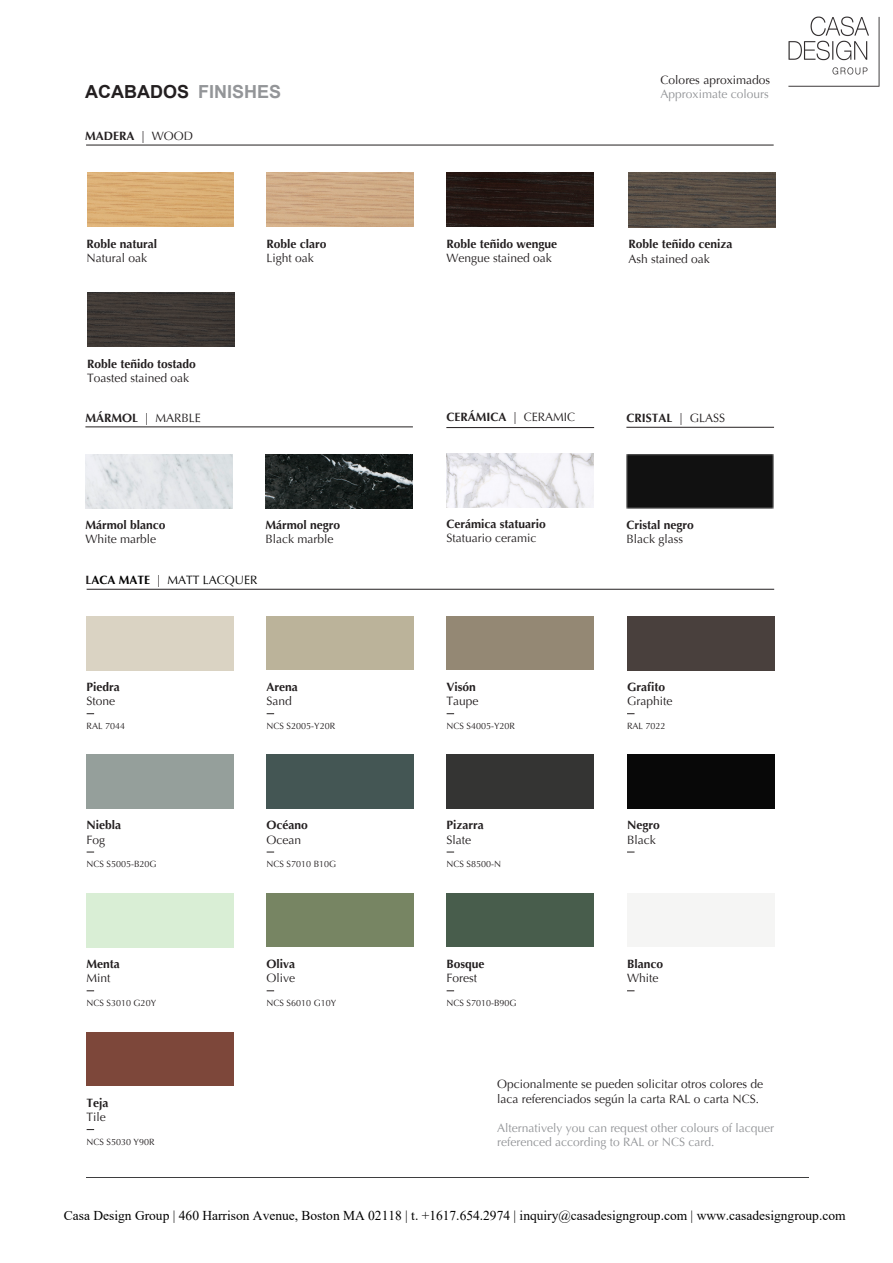
<style>
.page{position:relative;width:893px;height:1263px;background:#fff}
.page>*{position:absolute;margin:0;border:0;box-sizing:border-box;transform-origin:0 0}
.t1{font:700 18px "Arial";color:#231f20}
.t2{font:13.5px "Times New Roman";color:#000}
.t3{font:700 12px/14.4px "Optima";color:#231f20}
.t4{font:12px/14.4px "Optima";color:#231f20}
.t5{font:12px/14.4px "Optima";color:#939598}
.t6{font:12px "Optima";color:#000}
.t7{font:9px "Optima";color:#231f20}
.s1{color:#939598}
.s2{font-weight:400}
.s3{font-weight:700}
.s4{font-weight:700;color:#231f20}
.s5{color:#231f20}
</style>
<div class="page">
<hr style="left:86px;top:1177px;width:722px;height:1px;background:#3e3e3f">
<hr style="left:86px;top:145px;width:688px;height:1px;background:#231f20">
<img style="left:87px;top:173px;width:146px;height:54px">
<img style="left:446px;top:172px;width:148px;height:55px">
<img style="left:628px;top:173px;width:147px;height:55px">
<img style="left:87px;top:292px;width:147px;height:55px">
<div style="left:86px;top:1032px;width:148px;height:54px;background:#7d473a"></div>
<div style="left:267px;top:893px;width:147px;height:54px;background:#778563"></div>
<div style="left:447px;top:893px;width:147px;height:54px;background:#485d4c"></div>
<div style="left:267px;top:617px;width:147px;height:53px;background:#bbb39a"></div>
<div style="left:447px;top:617px;width:147px;height:53px;background:#948874"></div>
<hr style="left:87px;top:589px;width:687px;height:1px;background:#231f20">
<div style="left:627px;top:617px;width:147px;height:53px;background:#49403d"></div>
<div style="left:267px;top:755px;width:147px;height:54px;background:#445654"></div>
<div style="left:447px;top:755px;width:147px;height:53px;background:#343433"></div>
<div style="left:627px;top:755px;width:147px;height:54px;background:#080808"></div>
<div style="left:627px;top:893px;width:147px;height:53px;background:#f5f5f4"></div>
<hr style="left:85px;top:427px;width:328px;height:1px;background:#231f20">
<img style="left:85px;top:455px;width:148px;height:53px">
<img style="left:266px;top:455px;width:146px;height:53px">
<hr style="left:626px;top:427px;width:148px;height:1px;background:#231f20">
<div style="left:626px;top:455px;width:147px;height:53px;background:#111"></div>
<hr style="left:446px;top:427px;width:148px;height:1px;background:#231f20">
<img style="left:446px;top:453px;width:147px;height:54px">
<img style="left:788px;top:16px;width:92px;height:71px">
<p class="t4" style="left:661px;top:73px;width:111px">Colores aproximados</p>
<p class="t1" style="left:85px;top:79px;width:198px">ACABADOS <span class="s1">FINISHES</span></p>
<p class="t5" style="left:661px;top:87px;width:110px">Approximate colours</p>
<p class="t3" style="left:85px;top:129px;width:110px">MADERA <span class="s2">| WOOD</span></p>
<p class="t3" style="left:86px;top:237px;width:72px">Roble natural<br><span class="s2">Natural oak</span></p>
<p class="t3" style="left:87px;top:356px;width:110px">Roble teñido tostado<br><span class="s2">Toasted stained oak</span></p>
<p class="t4" style="left:85px;top:411px;width:117px"><span class="s3">MÁRMOL</span> | MARBLE</p>
<p class="t3" style="left:266px;top:237px;width:62px">Roble claro<br><span class="s2">Light oak</span></p>
<p class="t3" style="left:85px;top:518px;width:82px">Mármol blanco<br><span class="s2">White marble</span></p>
<p class="t3" style="left:265px;top:518px;width:76px">Mármol negro<br><span class="s2">Black marble</span></p>
<p class="t6" style="left:86px;top:572px;width:174px"><span class="s4">L</span><span class="s3">ACA MATE</span> <span class="s5">|</span> MATT LACQUER</p>
<p class="t3" style="left:87px;top:680px;width:35px">Piedra<br><span class="s2">Stone</span></p>
<p class="t3" style="left:267px;top:680px;width:33px">Arena<br><span class="s2">Sand</span></p>
<p class="t7" style="left:87px;top:720px;width:40px">RAL 7044</p>
<p class="t7" style="left:267px;top:720px;width:70px">NCS S2005-Y20R</p>
<p class="t3" style="left:87px;top:818px;width:36px">Niebla<br><span class="s2">Fog</span></p>
<p class="t3" style="left:267px;top:818px;width:43px">Océano<br><span class="s2">Ocean</span></p>
<p class="t7" style="left:87px;top:859px;width:72px">NCS S5005-B20G</p>
<p class="t7" style="left:267px;top:859px;width:71px">NCS S7010 B10G</p>
<p class="t3" style="left:87px;top:957px;width:35px">Menta<br><span class="s2">Mint</span></p>
<p class="t3" style="left:267px;top:957px;width:30px">Oliva<br><span class="s2">Olive</span></p>
<p class="t7" style="left:87px;top:997px;width:71px">NCS S3010 G20Y</p>
<p class="t7" style="left:267px;top:997px;width:71px">NCS S6010 G10Y</p>
<p class="t3" style="left:87px;top:1096px;width:24px">Teja<br><span class="s2">Tile</span></p>
<p class="t7" style="left:87px;top:1136px;width:70px">NCS S5030 Y90R</p>
<p class="t3" style="left:446px;top:237px;width:112px">Roble teñido wengue<br><span class="s2">Wengue stained oak</span></p>
<p class="t3" style="left:628px;top:237px;width:106px">Roble teñido ceniza<br><span class="s2">Ash stained oak</span></p>
<p class="t3" style="left:446px;top:410px;width:130px">CERÁMICA <span class="s2">| CERAMIC</span></p>
<p class="t3" style="left:446px;top:517px;width:101px">Cerámica statuario<br><span class="s2">Statuario ceramic</span></p>
<p class="t3" style="left:626px;top:411px;width:100px">CRISTAL <span class="s2">| GLASS</span></p>
<p class="t3" style="left:626px;top:518px;width:69px">Cristal negro<br><span class="s2">Black glass</span></p>
<p class="t3" style="left:447px;top:680px;width:34px">Visón<br><span class="s2">Taupe</span></p>
<p class="t7" style="left:447px;top:720px;width:70px">NCS S4005-Y20R</p>
<p class="t3" style="left:447px;top:818px;width:39px">Pizarra<br><span class="s2">Slate</span></p>
<p class="t7" style="left:447px;top:858px;width:56px">NCS S8500-N</p>
<p class="t3" style="left:447px;top:957px;width:40px">Bosque<br><span class="s2">Forest</span></p>
<p class="t7" style="left:447px;top:997px;width:72px">NCS S7010-B90G</p>
<p class="t4" style="left:627px;top:680px;width:47px"><span class="s3">Grafito<br></span>Graphite</p>
<p class="t7" style="left:627px;top:720px;width:40px">RAL 7022</p>
<p class="t3" style="left:627px;top:818px;width:34px">Negro<br><span class="s2">Black</span></p>
<p class="t3" style="left:627px;top:957px;width:38px">Blanco<br><span class="s2">White</span></p>
<p class="t4" style="left:497px;top:1077px;width:268px">Opcionalmente se pueden solicitar otros colores de laca referenciados según la carta RAL o carta NCS.</p>
<p class="t5" style="left:497px;top:1120px;width:279px">Alternatively you can request other colours of lacquer referenced according to RAL or NCS card.</p>
<p class="t2" style="left:64px;top:1208px;width:783px">Casa Design Group | 460 Harrison Avenue, Boston MA 02118 | t. +1617.654.2974 | inquiry@casadesigngroup.com | www.casadesigngroup.com</p>
</div>
